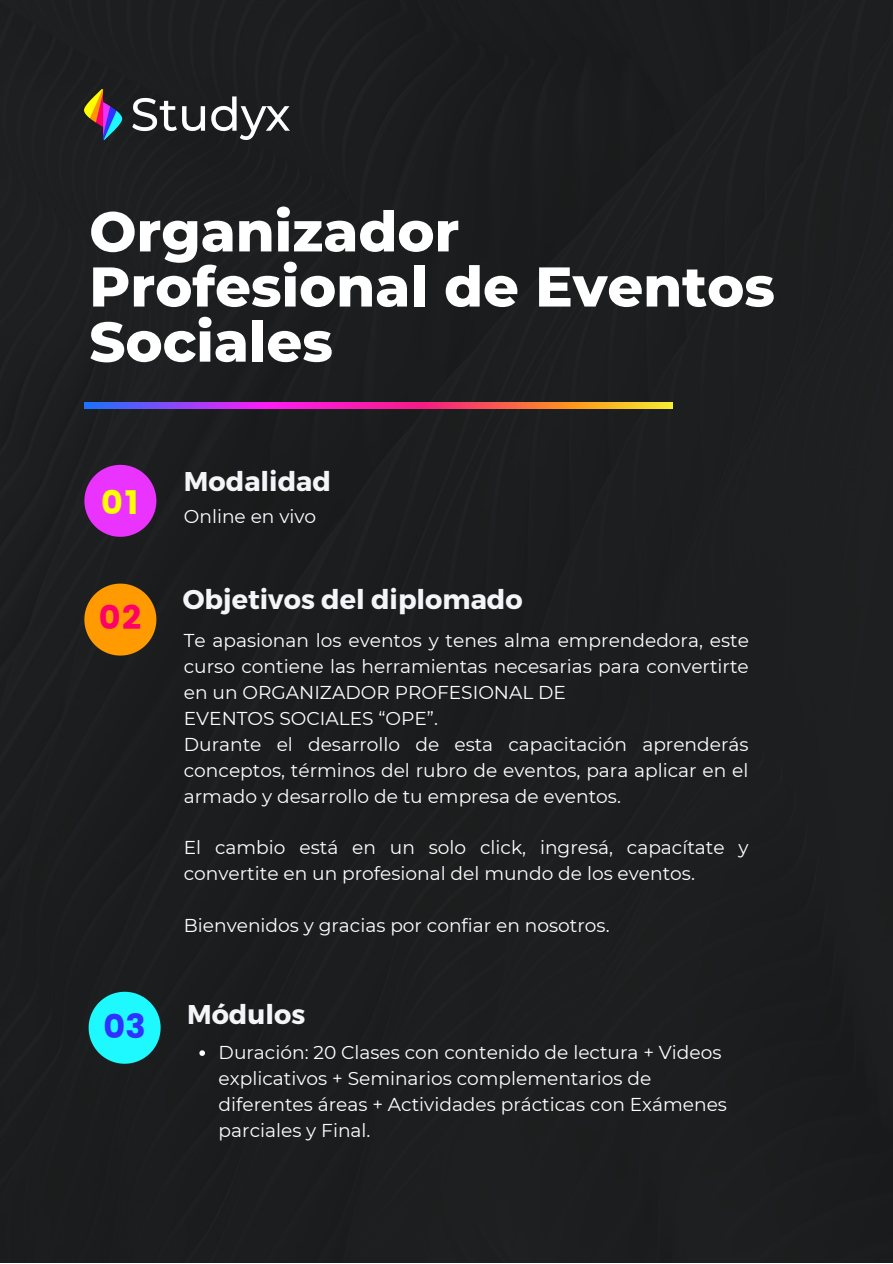
<style>
.page{position:relative;width:893px;height:1264px;background:#fff}
.page>*{position:absolute;margin:0;border:0;box-sizing:border-box;transform-origin:0 0}
.t1{font:800 55.8px/55.1px "Montserrat";color:#fff}
.t2{font:33.45px "Poppins";color:#ff0}
.t3{font:33.45px "Poppins";color:#ff0068}
.t4{font:33.45px "Poppins";color:#3030ff}
.t5{font:700 27.15px "Montserrat";color:#f3f5f9}
.t6{font:18.6px/25.8px "Montserrat";color:#fff}
</style>
<div class="page">
<div style="left:0;top:0;width:892px;height:1262px;background:#1c1e1f"></div>
<svg style="left:84px;top:465px;width:72px;height:72px;background:#bd2ece"></svg>
<svg style="left:84px;top:583px;width:72px;height:72px;background:#cd7f06"></svg>
<img style="left:84px;top:89px;width:205px;height:51px">
<img style="left:85px;top:403px;width:587px;height:5px">
<svg style="left:89px;top:991px;width:72px;height:72px;background:#1cc9ce"></svg>
<svg style="left:199px;top:1050px;width:6px;height:5px"></svg>
<h1 class="t1" style="left:89px;top:204px;width:687px">Organizador<br>Profesional de Eventos<br>Sociales</h1>
<h2 class="t2" style="left:101px;top:482px;width:39px">01</h2>
<h2 class="t3" style="left:99px;top:598px;width:44px">02</h2>
<h2 class="t4" style="left:104px;top:1006px;width:44px">03</h2>
<h3 class="t5" style="left:184px;top:463px;width:149px">Modalidad</h3>
<p class="t6" style="left:184px;top:503px;width:134px">Online en vivo</p>
<h3 class="t5" style="left:183px;top:582px;width:341px">Objetivos del diplomado</h3>
<p class="t6" style="left:184px;top:628px;width:566px">Te apasionan los eventos y tenes alma emprendedora, este curso contiene las herramientas necesarias para convertirte en un ORGANIZADOR PROFESIONAL DE<br>EVENTOS SOCIALES “OPE”.<br>Durante el desarrollo de esta capacitación aprenderás conceptos, términos del rubro de eventos, para aplicar en el armado y desarrollo de tu empresa de eventos.</p>
<p class="t6" style="left:184px;top:834px;width:566px">El cambio está en un solo click, ingresá, capacítate y convertite en un profesional del mundo de los eventos.</p>
<p class="t6" style="left:184px;top:912px;width:427px">Bienvenidos y gracias por confiar en nosotros.</p>
<h3 class="t5" style="left:187px;top:996px;width:120px">Módulos</h3>
<p class="t6" style="left:219px;top:1039px;width:510px">Duración: 20 Clases con contenido de lectura + Videos explicativos + Seminarios complementarios de diferentes áreas + Actividades prácticas con Exámenes parciales y Final.</p>
</div>
